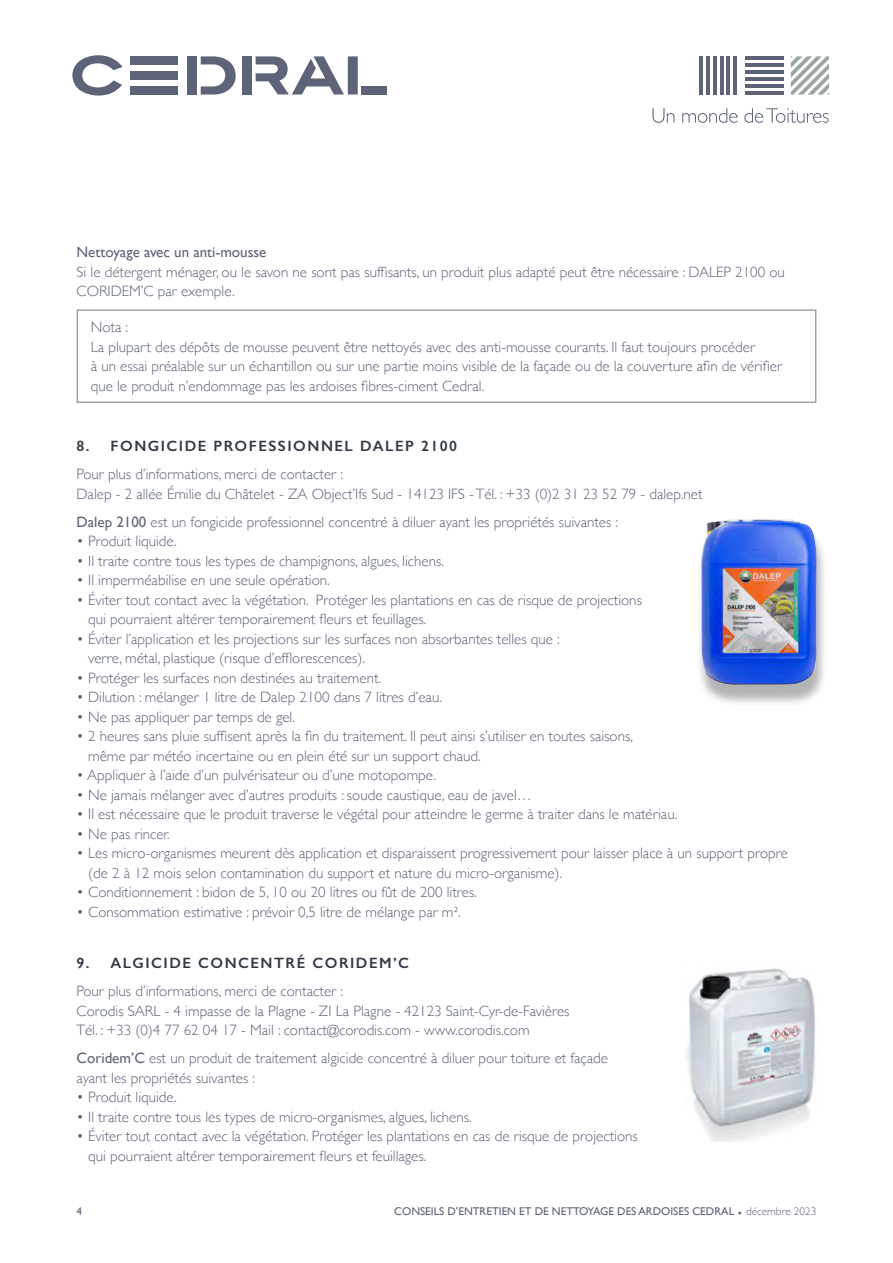
<style>
.page{position:relative;width:893px;height:1263px;background:#fff}
.page>*{position:absolute;margin:0;border:0;box-sizing:border-box;transform-origin:0 0}
.texte3c{font:300 15px/19.5px "Gill Sans";color:#5e6478}
.texte3{font:300 15px/19.5px "Gill Sans";color:#5e6478}
.t1{font:600 15px "Gill Sans";letter-spacing:.1em;color:#313b45}
.t2{font:11.25px "Gill Sans";color:#5e6478}
.s1{font-weight:400}
.s2{font-weight:300}
</style>
<div class="page">
<svg style="left:72px;top:55px;width:51px;height:41px"></svg>
<div style="left:242px;top:56px;width:10px;height:38px;background:#5e6478"></div>
<div style="left:187px;top:56px;width:10px;height:38px;background:#5e6478"></div>
<svg style="left:201px;top:56px;width:35px;height:38px"></svg>
<div style="left:130px;top:56px;width:48px;height:8px;background:#5e6478"></div>
<div style="left:130px;top:86px;width:48px;height:8px;background:#5e6478"></div>
<div style="left:130px;top:71px;width:48px;height:8px;background:#5e6478"></div>
<div style="left:361px;top:86px;width:25px;height:8px;background:#5e6478"></div>
<svg style="left:256px;top:56px;width:102px;height:38px"></svg>
<hr style="left:745px;top:91px;width:38px;height:4px;background:#5e6478">
<hr style="left:745px;top:84px;width:38px;height:4px;background:#5e6478">
<hr style="left:745px;top:77px;width:38px;height:4px;background:#5e6478">
<hr style="left:745px;top:70px;width:38px;height:4px;background:#5e6478">
<hr style="left:745px;top:63px;width:38px;height:4px;background:#5e6478">
<hr style="left:745px;top:56px;width:38px;height:4px;background:#5e6478">
<hr style="left:733px;top:56px;width:4px;height:39px;background:#5e6478">
<hr style="left:726px;top:56px;width:4px;height:39px;background:#5e6478">
<hr style="left:720px;top:56px;width:3px;height:39px;background:#5e6478">
<hr style="left:713px;top:56px;width:4px;height:39px;background:#5e6478">
<hr style="left:706px;top:56px;width:4px;height:39px;background:#5e6478">
<hr style="left:699px;top:56px;width:4px;height:39px;background:#5e6478">
<svg style="left:791px;top:56px;width:38px;height:39px"></svg>
<svg style="left:652px;top:108px;width:22px;height:15px"></svg>
<svg style="left:682px;top:108px;width:56px;height:15px"></svg>
<svg style="left:744px;top:108px;width:85px;height:15px"></svg>
<div style="left:77px;top:309px;width:739px;height:94px;border:2px solid #9ca6a1"></div>
<div style="left:695px;top:525px;width:132px;height:182px;background:#000;opacity:.3"></div>
<img style="left:701px;top:519px;width:115px;height:166px">
<img style="left:686px;top:968px;width:130px;height:174px">
<p class="texte3" style="left:77px;top:242px;width:710px"><span class="s1">Nettoyage avec un anti-mousse<br></span>Si le détergent ménager, ou le savon ne sont pas suffisants, un produit plus adapté peut être nécessaire : DALEP 2100 ou<br>CORIDEM’C par exemple.</p>
<p class="texte3" style="left:91px;top:317px;width:693px">Nota :<br>La plupart des dépôts de mousse peuvent être nettoyés avec des anti-mousse courants. Il faut toujours procéder<br>à un essai préalable sur un échantillon ou sur une partie moins visible de la façade ou de la couverture afin de vérifier que le produit n’endommage pas les ardoises fibres-ciment Cedral.</p>
<p class="t1" style="left:77px;top:437px;width:382px">8. FONGICIDE PROFESSIONNEL DALEP 2100</p>
<p class="texte3" style="left:77px;top:464px;width:627px">Pour plus d’informations, merci de contacter :<br>Dalep - 2 allée Émilie du Châtelet - ZA Object’Ifs Sud - 14123 IFS - Tél. : +33 (0)2 31 23 52 79 - dalep.net</p>
<p class="texte3c" style="left:77px;top:511px;width:543px"><span class="s1">Dalep 2100</span> est un fongicide professionnel concentré à diluer ayant les propriétés suivantes :</p>
<p class="texte3c" style="left:77px;top:531px;width:102px">• Produit liquide.</p>
<p class="texte3c" style="left:77px;top:550px;width:369px">• Il traite contre tous les types de champignons, algues, lichens.</p>
<p class="texte3c" style="left:77px;top:570px;width:255px">• Il imperméabilise en une seule opération.</p>
<p class="texte3c" style="left:88px;top:589px;width:555px;text-indent:-12px">• Éviter tout contact avec la végétation. Protéger les plantations en cas de risque de projections qui pourraient altérer temporairement fleurs et feuillages.</p>
<p class="texte3c" style="left:88px;top:628px;width:473px;text-indent:-12px">• Éviter l’application et les projections sur les surfaces non absorbantes telles que : verre, métal, plastique (risque d’efflorescences).</p>
<p class="texte3c" style="left:77px;top:667px;width:306px">• Protéger les surfaces non destinées au traitement.</p>
<p class="texte3c" style="left:77px;top:687px;width:367px">• Dilution : mélanger 1 litre de Dalep 2100 dans 7 litres d’eau.</p>
<p class="texte3c" style="left:77px;top:706px;width:220px">• Ne pas appliquer par temps de gel.</p>
<p class="texte3c" style="left:88px;top:726px;width:546px;text-indent:-12px">• 2 heures sans pluie suffisent après la fin du traitement. Il peut ainsi s’utiliser en toutes saisons, même par météo incertaine ou en plein été sur un support chaud.</p>
<p class="texte3c" style="left:77px;top:765px;width:361px">• Appliquer à l’aide d’un pulvérisateur ou d’une motopompe.</p>
<p class="texte3c" style="left:77px;top:784px;width:457px">• Ne jamais mélanger avec d’autres produits : soude caustique, eau de javel…</p>
<p class="texte3c" style="left:77px;top:804px;width:602px">• Il est nécessaire que le produit traverse le végétal pour atteindre le germe à traiter dans le matériau.</p>
<p class="texte3c" style="left:77px;top:823px;width:95px">• Ne pas rincer.</p>
<p class="texte3c" style="left:88px;top:843px;width:701px;text-indent:-12px">• Les micro-organismes meurent dès application et disparaissent progressivement pour laisser place à un support propre (de 2 à 12 mois selon contamination du support et nature du micro-organisme).</p>
<p class="texte3c" style="left:77px;top:882px;width:402px">• Conditionnement : bidon de 5, 10 ou 20 litres ou fût de 200 litres.</p>
<p class="texte3" style="left:77px;top:901px;width:386px">• Consommation estimative : prévoir 0,5 litre de mélange par m².</p>
<p class="t1" style="left:77px;top:954px;width:334px">9. ALGICIDE CONCENTRÉ CORIDEM’C</p>
<p class="texte3" style="left:77px;top:981px;width:495px">Pour plus d’informations, merci de contacter :<br>Corodis SARL - 4 impasse de la Plagne - ZI La Plagne - 42123 Saint-Cyr-de-Favières<br>Tél. : +33 (0)4 77 62 04 17 - Mail : contact@corodis.com - www.corodis.com</p>
<p class="texte3c" style="left:77px;top:1048px;width:533px"><span class="s1">Coridem’C</span> est un produit de traitement algicide concentré à diluer pour toiture et façade ayant les propriétés suivantes :</p>
<p class="texte3c" style="left:77px;top:1087px;width:102px">• Produit liquide.</p>
<p class="texte3c" style="left:77px;top:1106px;width:397px">• Il traite contre tous les types de micro-organismes, algues, lichens.</p>
<p class="texte3c" style="left:88px;top:1126px;width:551px;text-indent:-12px">• Éviter tout contact avec la végétation. Protéger les plantations en cas de risque de projections qui pourraient altérer temporairement fleurs et feuillages.</p>
<p class="t2" style="left:77px;top:1205px;width:7px">4</p>
<p class="t2" style="left:394px;top:1205px;width:424px">CONSEILS D’ENTRETIEN ET DE NETTOYAGE DES ARDOISES CEDRAL <span class="s2">• décembre 2023</span></p>
</div>
